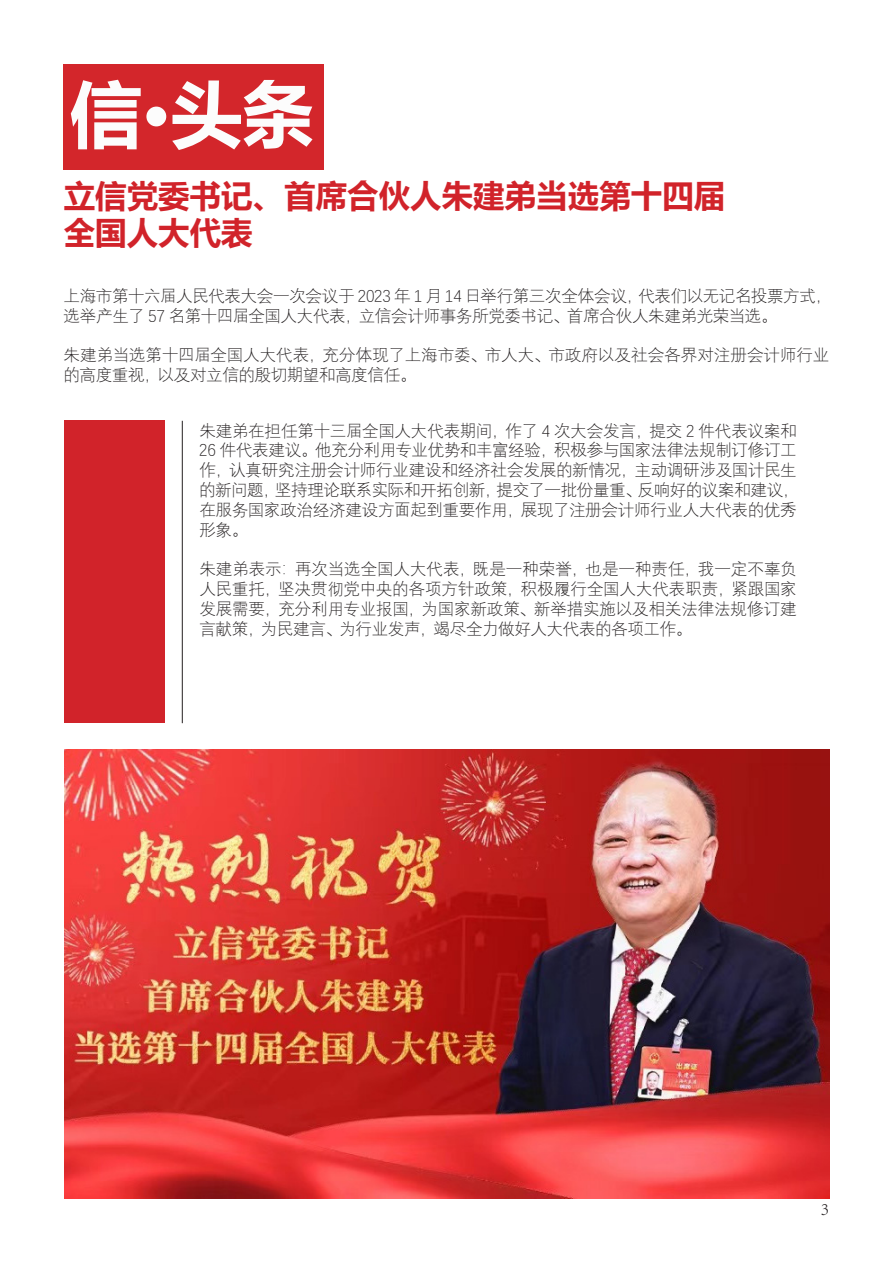
<style>
.page{position:relative;width:893px;height:1263px;background:#fff}
.page>*{position:absolute;margin:0;border:0;box-sizing:border-box;transform-origin:0 0}
.t1{font:700 72px "Microsoft Ya Hei";color:#fcfcfc}
.t2{font:700 31.5px/37.8px "Microsoft Ya Hei";color:#d1232a}
.t3{font:300 18px "Adobe Song Std";color:#231f20}
.t4{font:300 16.5px/19.8px "Deng Xian";letter-spacing:-.015em;color:#231f20}
</style>
<div class="page">
<hr style="left:182px;top:421px;width:1px;height:302px;background:#231f20">
<div style="left:65px;top:421px;width:100px;height:302px;background:#d1232a"></div>
<img style="left:65px;top:749px;width:764px;height:450px">
<div style="left:64px;top:64px;width:260px;height:106px;background:#d3262b"></div>
<p class="t1" style="left:70px;top:64px;width:246px">信·头条</p>
<p class="t2" style="left:64px;top:175px;width:663px">立信党委书记、首席合伙人朱建弟当选第十四届全国人大代表</p>
<p class="t4" style="left:64px;top:285px;width:770px">上海市第十六届人民代表大会一次会议于 2023 年 1 月 14 日举行第三次全体会议，代表们以无记名投票方式，选举产生了 57 名第十四届全国人大代表，立信会计师事务所党委书记、首席合伙人朱建弟光荣当选。</p>
<p class="t4" style="left:63px;top:345px;width:767px">朱建弟当选第十四届全国人大代表，充分体现了上海市委、市人大、市政府以及社会各界对注册会计师行业的高度重视，以及对立信的殷切期望和高度信任。</p>
<p class="t4" style="left:199px;top:420px;width:601px">朱建弟在担任第十三届全国人大代表期间，作了 4 次大会发言，提交 2 件代表议案和26 件代表建议。他充分利用专业优势和丰富经验，积极参与国家法律法规制订修订工作，认真研究注册会计师行业建设和经济社会发展的新情况，主动调研涉及国计民生的新问题，坚持理论联系实际和开拓创新，提交了一批份量重、反响好的议案和建议，在服务国家政治经济建设方面起到重要作用，展现了注册会计师行业人大代表的优秀形象。</p>
<p class="t4" style="left:199px;top:559px;width:599px;text-align:justify">朱建弟表示：再次当选全国人大代表，既是一种荣誉，也是一种责任，我一定不辜负人民重托，坚决贯彻党中央的各项方针政策，积极履行全国人大代表职责，紧跟国家发展需要，充分利用专业报国，为国家新政策、新举措实施以及相关法律法规修订建言献策，为民建言、为行业发声，竭尽全力做好人大代表的各项工作。</p>
<p class="t3" style="left:821px;top:1199px;width:10px">3</p>
</div>
